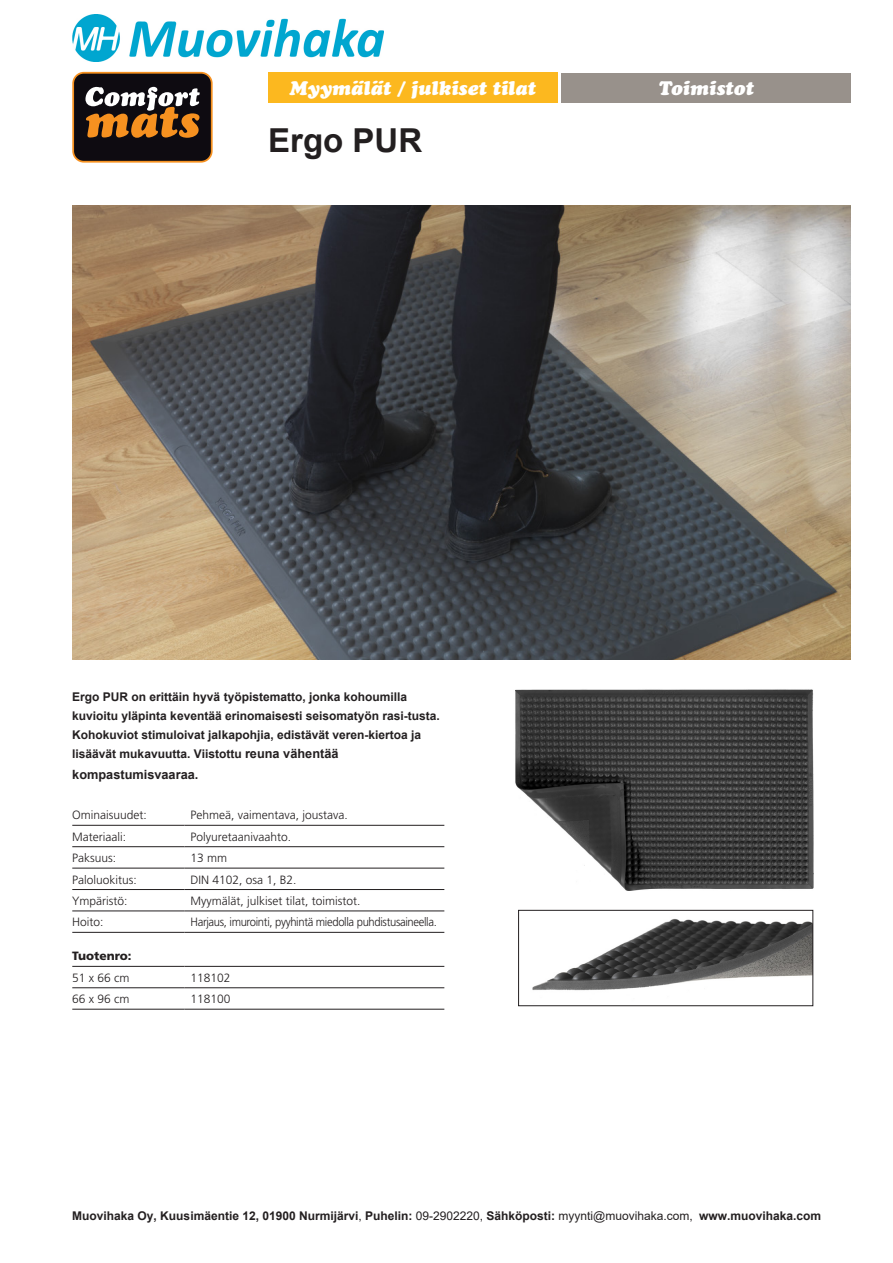
<style>
.page{position:relative;width:893px;height:1263px;background:#fff}
.page>*{position:absolute;margin:0;border:0;box-sizing:border-box;transform-origin:0 0}
.t1{font:700 33px "Arial";color:#231f20}
.t2{font:italic 900 19.5px "Cooper";color:#fff}
.t3{font:700 12.75px "Arial";color:#231f20}
.t4{font:700 12px/19.4px "Arial";color:#231f20}
.t5{font:300 12px "Frutiger";color:#231f20}
.t6{font:300 12px "Frutiger";letter-spacing:-.03em;color:#231f20;scale:.94 1}
.t7{font:900 12px "Frutiger";color:#231f20}
.s1{font-size:12.75px}
.s2{font-weight:400}
</style>
<div class="page">
<img style="left:73px;top:205px;width:777px;height:454px">
<div style="left:73px;top:73px;width:139px;height:89px;background:#0e0b11;border-radius:11px"></div>
<div style="left:72px;top:72px;width:141px;height:91px;border:2px solid #f69120;border-radius:11px"></div>
<svg style="left:85px;top:87px;width:115px;height:51px"></svg>
<img style="left:532px;top:919px;width:279px;height:72px">
<div style="left:518px;top:910px;width:295px;height:96px;border:1px solid #231f20"></div>
<img style="left:515px;top:689px;width:298px;height:201px">
<div style="left:561px;top:73px;width:289px;height:29px;background:#98918b"></div>
<hr style="left:72px;top:987px;width:113px;height:1px;background:#231f20">
<hr style="left:185px;top:987px;width:259px;height:1px;background:#231f20">
<hr style="left:72px;top:1009px;width:113px;height:1px;background:#231f20">
<hr style="left:185px;top:1009px;width:259px;height:1px;background:#231f20">
<hr style="left:72px;top:825px;width:113px;height:1px;background:#231f20">
<hr style="left:185px;top:825px;width:259px;height:1px;background:#231f20">
<hr style="left:72px;top:846px;width:113px;height:1px;background:#231f20">
<hr style="left:185px;top:846px;width:259px;height:1px;background:#231f20">
<hr style="left:72px;top:868px;width:113px;height:1px;background:#231f20">
<hr style="left:185px;top:868px;width:259px;height:1px;background:#231f20">
<hr style="left:72px;top:889px;width:113px;height:1px;background:#231f20">
<hr style="left:185px;top:889px;width:259px;height:1px;background:#231f20">
<hr style="left:72px;top:911px;width:113px;height:1px;background:#231f20">
<hr style="left:185px;top:911px;width:259px;height:1px;background:#231f20">
<hr style="left:72px;top:932px;width:113px;height:1px;background:#231f20">
<hr style="left:185px;top:932px;width:259px;height:1px;background:#231f20">
<hr style="left:72px;top:966px;width:113px;height:1px;background:#231f20">
<hr style="left:185px;top:966px;width:259px;height:1px;background:#231f20">
<div style="left:268px;top:72px;width:290px;height:30px;background:#fcb81f"></div>
<img style="left:73px;top:14px;width:310px;height:48px">
<p class="t2" style="left:290px;top:76px;width:248px">Myymälät / julkiset tilat</p>
<p class="t1" style="left:268px;top:117px;width:156px">Ergo PUR</p>
<p class="t2" style="left:658px;top:76px;width:97px">Toimistot</p>
<p class="t4" style="left:72px;top:687px;width:369px">Ergo PUR on erittäin hyvä työpistematto, jonka kohoumilla kuvioitu yläpinta keventää erinomaisesti seisomatyön rasi-tusta.<br>Kohokuviot stimuloivat jalkapohjia, edistävät veren-kiertoa ja lisäävät mukavuutta. Viistottu <span class="s1">reuna vähentää</span></p>
<p class="t3" style="left:72px;top:765px;width:128px">kompastumisvaaraa.</p>
<p class="t5" style="left:72px;top:808px;width:76px">Ominaisuudet:</p>
<p class="t5" style="left:191px;top:808px;width:159px">Pehmeä, vaimentava, joustava.</p>
<p class="t5" style="left:72px;top:830px;width:55px">Materiaali:</p>
<p class="t5" style="left:191px;top:830px;width:102px">Polyuretaanivaahto.</p>
<p class="t5" style="left:72px;top:851px;width:46px">Paksuus:</p>
<p class="t5" style="left:191px;top:851px;width:38px">13 mm</p>
<p class="t5" style="left:72px;top:872px;width:66px">Paloluokitus:</p>
<p class="t5" style="left:191px;top:872px;width:108px">DIN 4102, osa 1, B2.</p>
<p class="t5" style="left:72px;top:894px;width:57px">Ympäristö:</p>
<p class="t5" style="left:191px;top:894px;width:171px">Myymälät, julkiset tilat, toimistot.</p>
<p class="t5" style="left:72px;top:915px;width:33px">Hoito:</p>
<p class="t6" style="left:191px;top:915px;width:264px">Harjaus, imurointi, pyyhintä miedolla puhdistusaineella.</p>
<p class="t7" style="left:72px;top:949px;width:61px">Tuotenro:</p>
<p class="t5" style="left:72px;top:971px;width:59px">51 x 66 cm</p>
<p class="t5" style="left:191px;top:971px;width:42px">118102</p>
<p class="t5" style="left:72px;top:992px;width:59px">66 x 96 cm</p>
<p class="t5" style="left:191px;top:992px;width:42px">118100</p>
<p class="t4" style="left:72px;top:1207px;width:750px">Muovihaka Oy, Kuusimäentie 12, 01900 Nurmijärvi<span class="s2">,</span> Puhelin: <span class="s2">09-2902220,</span> Sähköposti: <span class="s2">myynti@muovihaka.com,</span> www.muovihaka.com</p>
</div>
